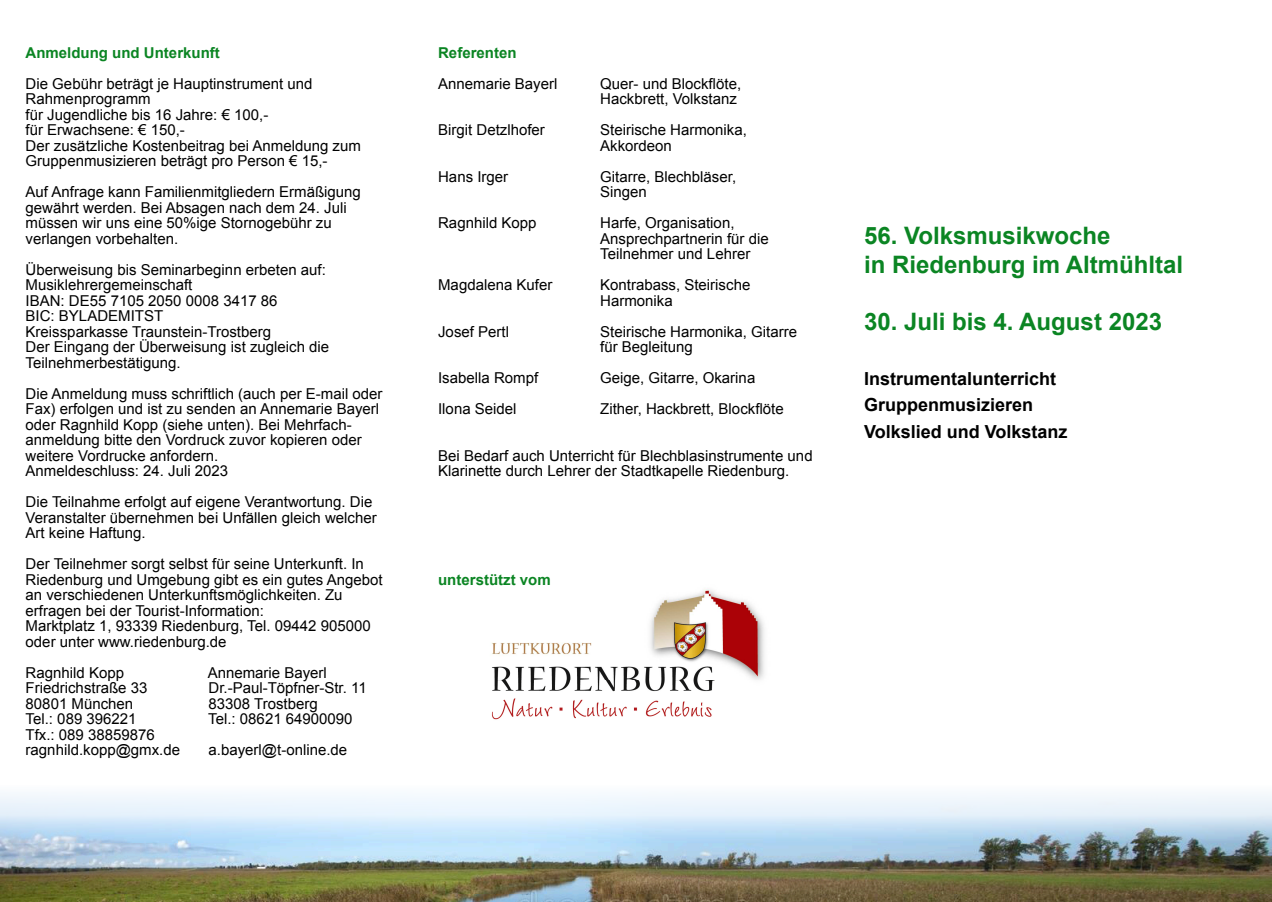
<style>
.page{position:relative;width:1272px;height:902px;background:#fff}
.page>*{position:absolute;margin:0;border:0;box-sizing:border-box;transform-origin:0 0}
.t1{font:700 24px/28.8px "Arial";color:#0b8523}
.t2{font:700 18px/26.1px "Arial";color:#000}
.t3{font:15px/15.5px "Arial";color:#000}
.t4{font:700 15px "Arial";color:#0b8523}
</style>
<div class="page">
<img style="left:491px;top:589px;width:273px;height:131px">
<img style="left:0;top:841px;width:1271px;height:60px">
<svg style="left:0;top:793px;width:1271px;height:48px"></svg>
<p class="t4" style="left:26px;top:47px;width:196px">Anmeldung und Unterkunft</p>
<p class="t3" style="left:26px;top:77px;width:337px">Die Gebühr beträgt je Hauptinstrument und Rahmenprogramm<br>für Jugendliche bis 16 Jahre: € 100,-<br>für Erwachsene: € 150,-<br>Der zusätzliche Kostenbeitrag bei Anmeldung zum Gruppenmusizieren beträgt pro Person € 15,-</p>
<p class="t3" style="left:26px;top:185px;width:337px">Auf Anfrage kann Familienmitgliedern Ermäßigung gewährt werden. Bei Absagen nach dem 24. Juli müssen wir uns eine 50%ige Stornogebühr zu verlangen vorbehalten.</p>
<p class="t3" style="left:26px;top:263px;width:305px">Überweisung bis Seminarbeginn erbeten auf:<br>Musiklehrergemeinschaft<br>IBAN: DE55 7105 2050 0008 3417 86<br>BIC: BYLADEMITST<br>Kreissparkasse Traunstein-Trostberg<br>Der Eingang der Überweisung ist zugleich die Teilnehmerbestätigung.</p>
<p class="t3" style="left:26px;top:387px;width:358px">Die Anmeldung muss schriftlich (auch per E-mail oder Fax) erfolgen und ist zu senden an Annemarie Bayerl oder Ragnhild Kopp (siehe unten). Bei Mehrfach&shy;anmeldung bitte den Vordruck zuvor kopieren oder weitere Vordrucke anfordern.<br>Anmeldeschluss: 24. Juli 2023</p>
<p class="t3" style="left:26px;top:495px;width:353px">Die Teilnahme erfolgt auf eigene Verantwortung. Die<br>Veranstalter übernehmen bei Unfällen gleich welcher<br>Art keine Haftung.</p>
<p class="t3" style="left:26px;top:557px;width:358px">Der Teilnehmer sorgt selbst für seine Unterkunft. In Riedenburg und Umgebung gibt es ein gutes Angebot an verschiedenen Unterkunftsmöglichkeiten. Zu erfragen bei der Tourist-Information:<br>Marktplatz 1, 93339 Riedenburg, Tel. 09442 905000 oder unter www.riedenburg.de</p>
<p class="t3" style="left:26px;top:666px;width:100px">Ragnhild Kopp</p>
<p class="t3" style="left:208px;top:666px;width:121px">Annemarie Bayerl</p>
<p class="t3" style="left:26px;top:681px;width:123px">Friedrichstraße 33</p>
<p class="t3" style="left:208px;top:681px;width:160px">Dr.-Paul-Töpfner-Str. 11</p>
<p class="t3" style="left:26px;top:697px;width:109px">80801 München</p>
<p class="t3" style="left:208px;top:697px;width:111px">83308 Trostberg</p>
<p class="t3" style="left:26px;top:712px;width:112px">Tel.: 089 396221</p>
<p class="t3" style="left:208px;top:712px;width:146px">Tel.: 08621 64900090</p>
<p class="t3" style="left:26px;top:728px;width:156px">Tfx.: 089 38859876 ragnhild.kopp@gmx.de</p>
<p class="t3" style="left:208px;top:743px;width:140px">a.bayerl@t-online.de</p>
<p class="t4" style="left:438px;top:47px;width:80px">Referenten</p>
<p class="t3" style="left:438px;top:77px;width:121px">Annemarie Bayerl</p>
<p class="t3" style="left:600px;top:77px;width:142px">Quer- und Blockflöte,<br>Hackbrett, Volkstanz</p>
<p class="t3" style="left:438px;top:123px;width:108px">Birgit Detzlhofer</p>
<p class="t3" style="left:600px;top:123px;width:148px">Steirische Harmonika,<br>Akkordeon</p>
<p class="t3" style="left:438px;top:170px;width:72px">Hans Irger</p>
<p class="t3" style="left:600px;top:170px;width:137px">Gitarre, Blechbläser,<br>Singen</p>
<p class="t3" style="left:438px;top:216px;width:100px">Ragnhild Kopp</p>
<p class="t3" style="left:600px;top:216px;width:170px">Harfe, Organisation,<br>Ansprechpartnerin für die<br>Teilnehmer und Lehrer</p>
<p class="t3" style="left:438px;top:278px;width:116px">Magdalena Kufer</p>
<p class="t3" style="left:600px;top:278px;width:152px">Kontrabass, Steirische<br>Harmonika</p>
<p class="t3" style="left:438px;top:325px;width:72px">Josef Pertl</p>
<p class="t3" style="left:600px;top:325px;width:198px">Steirische Harmonika, Gitarre für Begleitung</p>
<p class="t3" style="left:438px;top:371px;width:102px">Isabella Rompf</p>
<p class="t3" style="left:600px;top:371px;width:157px">Geige, Gitarre, Okarina</p>
<p class="t3" style="left:438px;top:402px;width:80px">Ilona Seidel</p>
<p class="t3" style="left:600px;top:402px;width:185px">Zither, Hackbrett, Blockflöte</p>
<p class="t3" style="left:438px;top:449px;width:376px">Bei Bedarf auch Unterricht für Blechblasinstrumente und<br>Klarinette durch Lehrer der Stadtkapelle Riedenburg.</p>
<p class="t4" style="left:438px;top:573px;width:114px">unterstützt vom</p>
<h1 class="t1" style="left:864px;top:223px;width:321px">56. Volksmusikwoche<br>in Riedenburg im Altmühltal</h1>
<h1 class="t1" style="left:864px;top:309px;width:299px">30. Juli bis 4. August 2023</h1>
<p class="t2" style="left:864px;top:367px;width:205px">Instrumentalunterricht<br>Gruppenmusizieren<br>Volkslied und Volkstanz</p>
</div>
